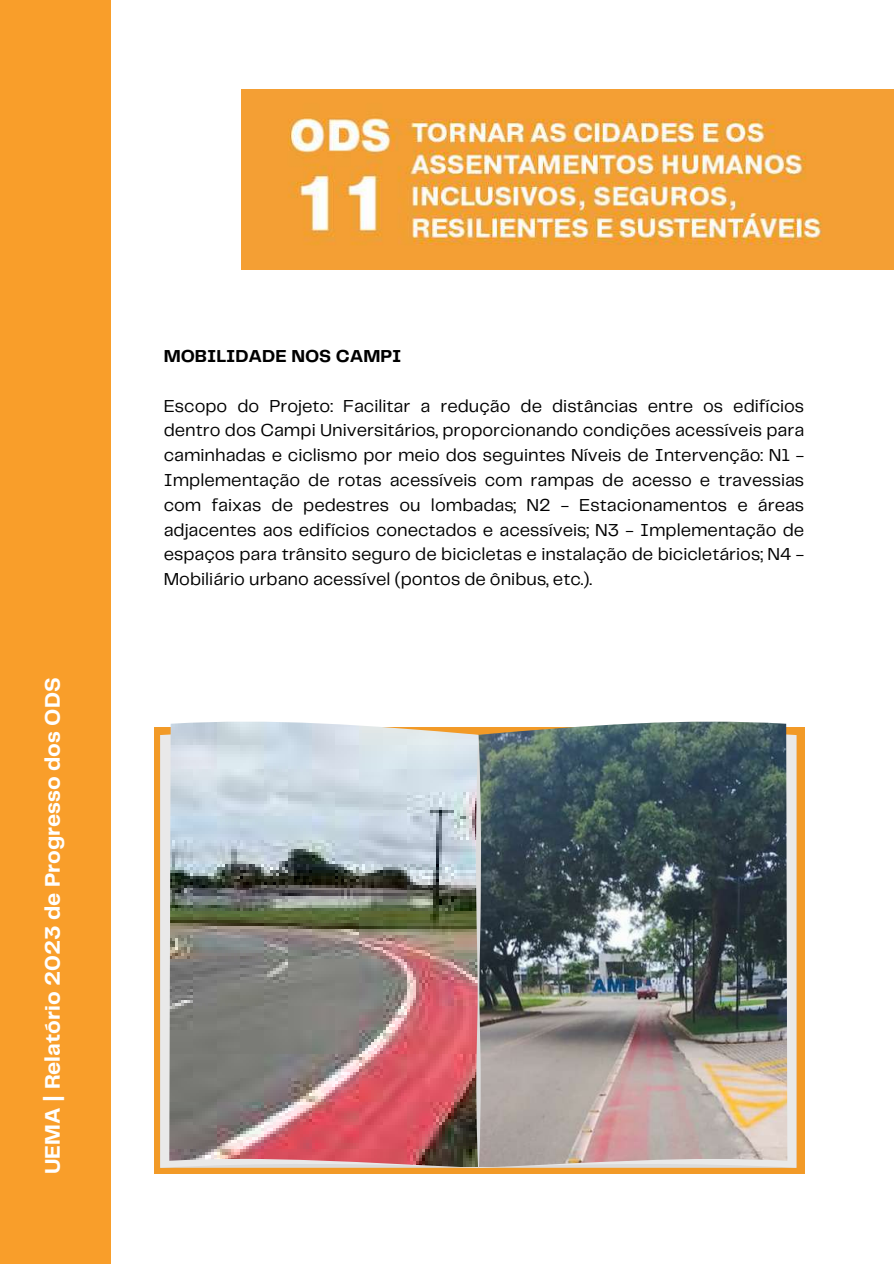
<style>
.page{position:relative;width:894px;height:1264px;background:#fff}
.page>*{position:absolute;margin:0;border:0;box-sizing:border-box;transform-origin:0 0}
.t1{font:700 21.9px "Telegraf";color:#fff}
.t2{font:18px/24.8px "Telegraf";color:#000;text-align:justify}
.t3{font:700 18px "Telegraf";color:#000}
</style>
<div class="page">
<div style="left:0;top:0;width:110px;height:1263px;background:#f99e2a"></div>
<img style="left:242px;top:89px;width:651px;height:180px">
<div style="left:154px;top:727px;width:650px;height:447px;background:#f29a27"></div>
<svg style="left:160px;top:734px;width:316px;height:433px;background:#e6e6e5"></svg>
<img style="left:169px;top:721px;width:618px;height:445px">
<img style="left:478px;top:730px;width:318px;height:437px">
<svg style="left:476px;top:735px;width:5px;height:432px;background:#bebab8"></svg>
<p class="t1" style="left:43px;top:1174px;width:498px;rotate:-90deg">UEMA | Relatório 2023 de Progresso dos ODS</p>
<p class="t3" style="left:164px;top:348px;width:239px">MOBILIDADE NOS CAMPI</p>
<p class="t2" style="left:164px;top:394px;width:642px">Escopo do Projeto: Facilitar a redução de distâncias entre os edifícios dentro dos Campi Universitários, proporcionando condições acessíveis para caminhadas e ciclismo por meio dos seguintes Níveis de Intervenção: N1 - Implementação de rotas acessíveis com rampas de acesso e travessias com faixas de pedestres ou lombadas; N2 - Estacionamentos e áreas adjacentes aos edifícios conectados e acessíveis; N3 - Implementação de espaços para trânsito seguro de bicicletas e instalação de bicicletários; N4 - Mobiliário urbano acessível (pontos de ônibus, etc.).</p>
</div>
